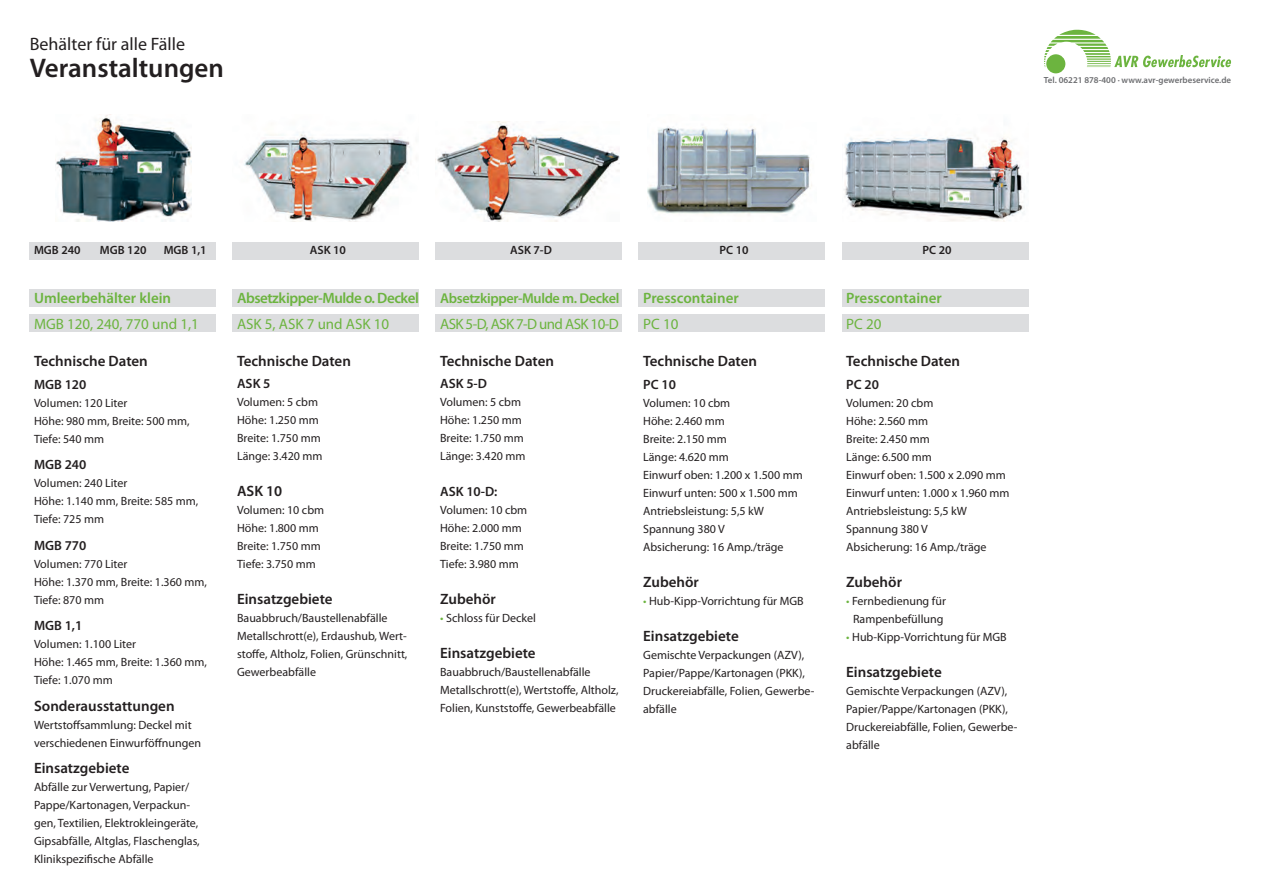
<style>
.page{position:relative;width:1263px;height:893px;background:#fff}
.page>*{position:absolute;margin:0;border:0;box-sizing:border-box;transform-origin:0 0}
.t1{font:600 27px "Myriad Pro";color:#231f20}
.t2{font:18px "Myriad Pro";color:#231f20}
.t3{font:600 15px "Myriad Pro";color:#231f20}
.t4{font:600 15px "Myriad Pro";color:#6cb43f}
.t5{font:15px "Myriad Pro";color:#6cb43f}
.t6{font:600 15px "Myriad Pro";letter-spacing:-.03em;color:#6cb43f}
.t7{font:15px "Myriad Pro";letter-spacing:-.04em;color:#6cb43f}
.t8{font:600 14.25px "Myriad Pro";letter-spacing:-.025em;color:#6cb43f}
.t9{font:600 13.5px "Myriad Pro";color:#231f20}
.t10{font:12px/18px "Myriad Pro";color:#231f20}
.t11{font:600 12px "Myriad Pro";color:#231f20}
.t12{font:600 8.85px "Myriad Pro";color:#6c6d70}
.s1{color:#6cb43f}
</style>
<div class="page">
<svg style="left:1044px;top:30px;width:187px;height:38px"></svg>
<div style="left:1046px;top:54px;width:19px;height:19px;background:#6cb43f;border-radius:50%"></div>
<div style="left:30px;top:242px;width:186px;height:17px;background:#dcdddf"></div>
<div style="left:30px;top:289px;width:186px;height:17px;background:#dcdddf"></div>
<div style="left:30px;top:315px;width:186px;height:17px;background:#dcdddf"></div>
<img style="left:55px;top:115px;width:137px;height:106px">
<div style="left:233px;top:289px;width:186px;height:17px;background:#dcdddf"></div>
<div style="left:436px;top:289px;width:186px;height:17px;background:#dcdddf"></div>
<div style="left:233px;top:315px;width:186px;height:17px;background:#dcdddf"></div>
<div style="left:436px;top:315px;width:186px;height:17px;background:#dcdddf"></div>
<img style="left:244px;top:131px;width:168px;height:90px">
<img style="left:437px;top:121px;width:183px;height:100px">
<div style="left:233px;top:242px;width:186px;height:17px;background:#dcdddf"></div>
<div style="left:436px;top:242px;width:186px;height:17px;background:#dcdddf"></div>
<img style="left:648px;top:126px;width:164px;height:89px">
<div style="left:639px;top:242px;width:186px;height:17px;background:#dcdddf"></div>
<div style="left:639px;top:289px;width:186px;height:17px;background:#dcdddf"></div>
<div style="left:639px;top:315px;width:186px;height:17px;background:#dcdddf"></div>
<img style="left:844px;top:137px;width:181px;height:84px">
<div style="left:842px;top:242px;width:186px;height:17px;background:#dcdddf"></div>
<div style="left:842px;top:289px;width:186px;height:17px;background:#dcdddf"></div>
<div style="left:842px;top:315px;width:186px;height:17px;background:#dcdddf"></div>
<h2 class="t2" style="left:30px;top:33px;width:157px">Behälter für alle Fälle</h2>
<h1 class="t1" style="left:30px;top:51px;width:196px">Veranstaltungen</h1>
<p class="t12" style="left:1044px;top:75px;width:189px">Tel. 06221 878-400 · www.avr-gewerbeservice.de</p>
<p class="t11" style="left:34px;top:243px;width:48px">MGB 240</p>
<p class="t11" style="left:100px;top:243px;width:48px">MGB 120</p>
<p class="t11" style="left:164px;top:243px;width:45px">MGB 1,1</p>
<p class="t4" style="left:34px;top:289px;width:139px">Umleerbehälter klein</p>
<p class="t5" style="left:34px;top:315px;width:166px">MGB 120, 240, 770 und 1,1</p>
<p class="t3" style="left:34px;top:352px;width:115px">Technische Daten</p>
<p class="t9" style="left:34px;top:376px;width:54px">MGB 120</p>
<p class="t10" style="left:34px;top:393px;width:157px">Volumen: 120 Liter<br>Höhe: 980 mm, Breite: 500 mm,<br>Tiefe: 540 mm</p>
<p class="t9" style="left:34px;top:456px;width:54px">MGB 240</p>
<p class="t10" style="left:34px;top:474px;width:166px">Volumen: 240 Liter<br>Höhe: 1.140 mm, Breite: 585 mm,<br>Tiefe: 725 mm</p>
<p class="t9" style="left:34px;top:537px;width:54px">MGB 770</p>
<p class="t10" style="left:34px;top:554px;width:175px">Volumen: 770 Liter<br>Höhe: 1.370 mm, Breite: 1.360 mm,<br>Tiefe: 870 mm</p>
<p class="t9" style="left:34px;top:617px;width:50px">MGB 1,1</p>
<p class="t10" style="left:34px;top:635px;width:175px">Volumen: 1.100 Liter<br>Höhe: 1.465 mm, Breite: 1.360 mm,<br>Tiefe: 1.070 mm</p>
<p class="t3" style="left:34px;top:696px;width:142px">Sonderausstattungen</p>
<p class="t10" style="left:34px;top:715px;width:169px">Wertstoffsammlung: Deckel mit verschiedenen Einwurföffnungen</p>
<p class="t3" style="left:34px;top:759px;width:97px">Einsatzgebiete</p>
<p class="t10" style="left:34px;top:778px;width:167px">Abfälle zur Verwertung, Papier/ Pappe/Kartonagen, Verpackun&shy;gen, Textilien, Elektrokleingeräte, Gipsabfälle, Altglas, Flaschenglas, Klinikspezifische Abfälle</p>
<p class="t11" style="left:310px;top:243px;width:38px">ASK 10</p>
<p class="t11" style="left:510px;top:243px;width:43px">ASK 7-D</p>
<p class="t11" style="left:719px;top:243px;width:31px">PC 10</p>
<p class="t4" style="left:643px;top:289px;width:97px">Presscontainer</p>
<p class="t5" style="left:643px;top:315px;width:37px">PC 10</p>
<p class="t3" style="left:643px;top:352px;width:115px">Technische Daten</p>
<p class="t9" style="left:643px;top:376px;width:34px">PC 10</p>
<p class="t10" style="left:643px;top:393px;width:161px">Volumen: 10 cbm<br>Höhe: 2.460 mm<br>Breite: 2.150 mm<br>Länge: 4.620 mm<br>Einwurf oben: 1.200 x 1.500 mm<br>Einwurf unten: 500 x 1.500 mm<br>Antriebsleistung: 5,5 kW<br>Spannung 380 V<br>Absicherung: 16 Amp./träge</p>
<p class="t3" style="left:643px;top:572px;width:57px">Zubehör</p>
<p class="t10" style="left:643px;top:591px;width:162px"><span class="s1">•</span> Hub-Kipp-Vorrichtung für MGB</p>
<p class="t3" style="left:643px;top:626px;width:97px">Einsatzgebiete</p>
<p class="t10" style="left:643px;top:645px;width:173px">Gemischte Verpackungen (AZV),<br>Papier/Pappe/Kartonagen (PKK),<br>Druckereiabfälle, Folien, Gewerbe&shy;abfälle</p>
<p class="t6" style="left:237px;top:289px;width:183px">Absetzkipper-Mulde o. Deckel</p>
<p class="t8" style="left:440px;top:289px;width:181px">Absetzkipper-Mulde m. Deckel</p>
<p class="t5" style="left:237px;top:315px;width:154px">ASK 5, ASK 7 und ASK 10</p>
<p class="t7" style="left:440px;top:315px;width:180px">ASK 5-D, ASK 7-D und ASK 10-D</p>
<p class="t3" style="left:237px;top:351px;width:115px">Technische Daten</p>
<p class="t9" style="left:237px;top:375px;width:35px">ASK 5</p>
<p class="t10" style="left:237px;top:393px;width:87px">Volumen: 5 cbm<br>Höhe: 1.250 mm<br>Breite: 1.750 mm<br>Länge: 3.420 mm</p>
<p class="t3" style="left:237px;top:482px;width:47px">ASK 10</p>
<p class="t10" style="left:237px;top:501px;width:89px">Volumen: 10 cbm<br>Höhe: 1.800 mm<br>Breite: 1.750 mm<br>Tiefe: 3.750 mm</p>
<p class="t3" style="left:237px;top:590px;width:97px">Einsatzgebiete</p>
<p class="t10" style="left:237px;top:609px;width:172px">Bauabbruch/Baustellenabfälle<br>Metallschrott(e), Erdaushub, Wert&shy;stoffe, Altholz, Folien, Grünschnitt,<br>Gewerbeabfälle</p>
<p class="t3" style="left:440px;top:351px;width:115px">Technische Daten</p>
<p class="t9" style="left:440px;top:375px;width:48px">ASK 5-D</p>
<p class="t10" style="left:440px;top:393px;width:87px">Volumen: 5 cbm<br>Höhe: 1.250 mm<br>Breite: 1.750 mm<br>Länge: 3.420 mm</p>
<p class="t9" style="left:440px;top:483px;width:59px">ASK 10-D:</p>
<p class="t10" style="left:440px;top:501px;width:89px">Volumen: 10 cbm<br>Höhe: 2.000 mm<br>Breite: 1.750 mm<br>Tiefe: 3.980 mm</p>
<p class="t3" style="left:440px;top:590px;width:57px">Zubehör</p>
<p class="t10" style="left:440px;top:609px;width:97px"><span class="s1">•</span> Schloss für Deckel</p>
<p class="t3" style="left:440px;top:644px;width:97px">Einsatzgebiete</p>
<p class="t10" style="left:440px;top:663px;width:180px">Bauabbruch/Baustellenabfälle<br>Metallschrott(e), Wertstoffe, Altholz,<br>Folien, Kunststoffe, Gewerbeabfälle</p>
<p class="t11" style="left:922px;top:243px;width:31px">PC 20</p>
<p class="t4" style="left:846px;top:289px;width:97px">Presscontainer</p>
<p class="t5" style="left:846px;top:315px;width:37px">PC 20</p>
<p class="t3" style="left:846px;top:352px;width:115px">Technische Daten</p>
<p class="t9" style="left:846px;top:376px;width:34px">PC 20</p>
<p class="t10" style="left:846px;top:393px;width:165px">Volumen: 20 cbm<br>Höhe: 2.560 mm<br>Breite: 2.450 mm<br>Länge: 6.500 mm<br>Einwurf oben: 1.500 x 2.090 mm<br>Einwurf unten: 1.000 x 1.960 mm<br>Antriebsleistung: 5,5 kW<br>Spannung 380 V<br>Absicherung: 16 Amp./träge</p>
<p class="t3" style="left:846px;top:572px;width:57px">Zubehör</p>
<p class="t10" style="left:846px;top:591px;width:101px;text-align:center"><span class="s1">•</span> Fernbedienung für<br>Rampenbefüllung</p>
<p class="t10" style="left:846px;top:627px;width:162px"><span class="s1">•</span> Hub-Kipp-Vorrichtung für MGB</p>
<p class="t3" style="left:846px;top:662px;width:97px">Einsatzgebiete</p>
<p class="t10" style="left:846px;top:681px;width:173px">Gemischte Verpackungen (AZV),<br>Papier/Pappe/Kartonagen (PKK),<br>Druckereiabfälle, Folien, Gewerbe&shy;abfälle</p>
</div>
